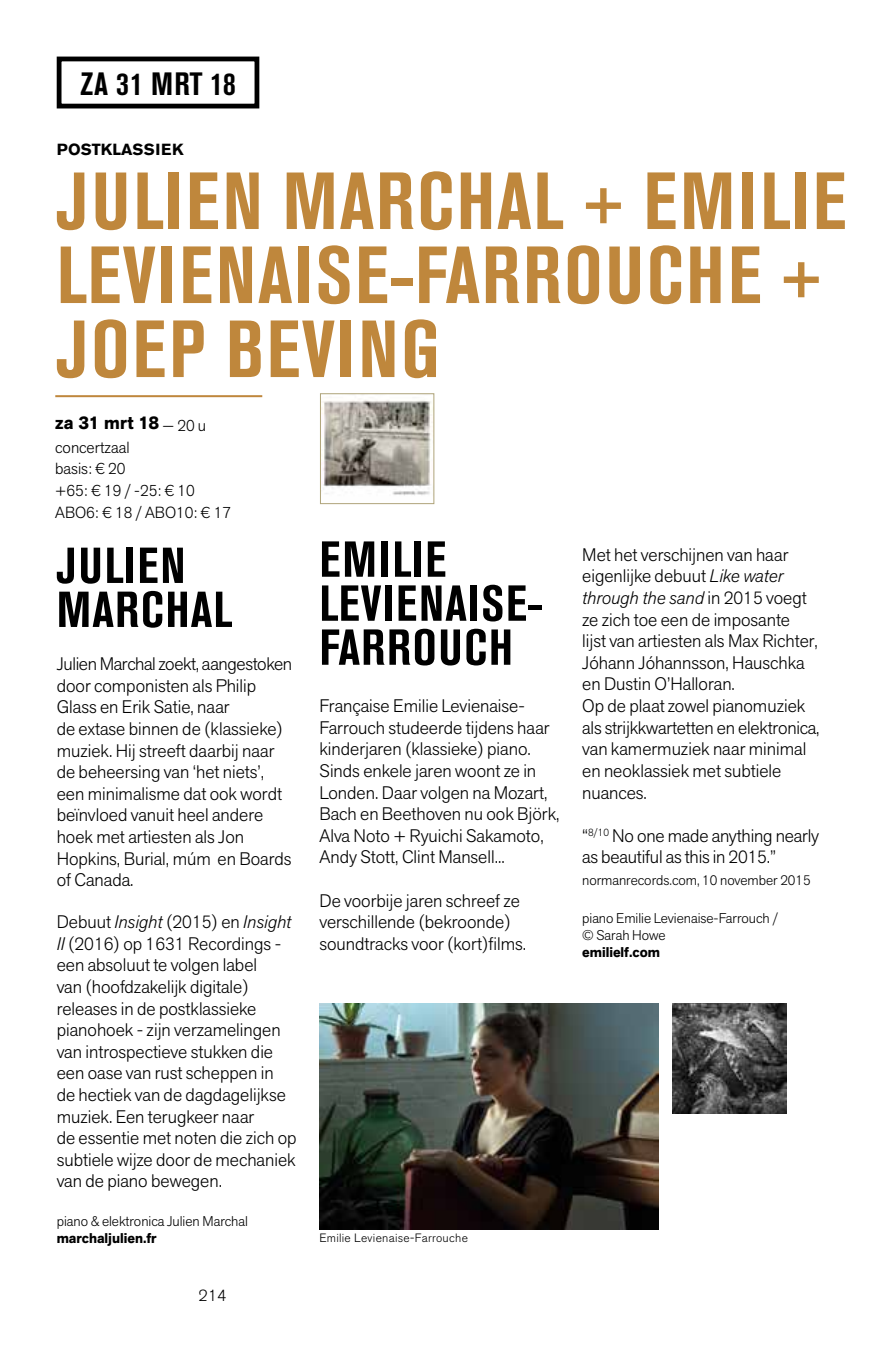
<style>
.page{position:relative;width:879px;height:1361px;background:#fff}
.page>*{position:absolute;margin:0;border:0;box-sizing:border-box;transform-origin:0 0}
.t1{font:700 condensed 80px/74px "Akzidenz Grotesk BE";letter-spacing:.035em;color:#bf873c}
.t2{font:700 condensed 50px/44px "Akzidenz Grotesk BE";letter-spacing:.035em;color:#000}
.t3{font:700 condensed 32px "Akzidenz Grotesk BE";letter-spacing:.02em;color:#000}
.t4{font:300 18px/21.6px "Akzid Grtsk Next";color:#000}
.t5{font:700 18px "Akzid Grtsk Next";letter-spacing:.015em;color:#000}
.t6{font:300 16px/21.6px "Akzid Grtsk Next";color:#000}
.t7{font:700 16px "Akzidenz Grotesk BE";letter-spacing:.02em;color:#000}
.t8{font:300 16px "Akzidenz Grotesk BE";color:#000}
.t9{font:300 14px/16.8px "Akzid Grtsk Next";color:#000}
.t10{font:700 14px "Akzid Grtsk Next";color:#000}
.t11{font:300 12px "Akzidenz Grotesk BE";letter-spacing:.02em;color:#000}
.s1{font-style:italic}
</style>
<div class="page">
<div style="left:57px;top:57px;width:202px;height:51px;border:5px solid #000"></div>
<img style="left:319px;top:1003px;width:340px;height:226px">
<hr style="left:55px;top:395px;width:207px;height:2px;background:#bf873c">
<img style="left:673px;top:1003px;width:113px;height:110px">
<img style="left:322px;top:399px;width:110px;height:97px">
<div style="left:320px;top:393px;width:114px;height:111px;border:1px solid #afa47a"></div>
<h3 class="t3" style="left:80px;top:65px;width:157px">ZA 31 MRT 18</h3>
<p class="t7" style="left:57px;top:140px;width:128px">POSTKLASSIEK</p>
<h1 class="t1" style="left:57px;top:165px;width:791px">JULIEN MARCHAL + EMILIE<br>LEVIENAISE-FARROUCHE +<br>JOEP BEVING</h1>
<p class="t5" style="left:55px;top:411px;width:152px">za 31 mrt 18 <sub>—</sub> <sub>20</sub> <sub>u</sub></p>
<p class="t6" style="left:55px;top:436px;width:177px">concertzaal<br>basis: € 20<br>+65: € 19 / -25: € 10<br>ABO6: € 18 / ABO10: € 17</p>
<h2 class="t2" style="left:57px;top:544px;width:177px">JULIEN<br>MARCHAL</h2>
<p class="t4" style="left:57px;top:653px;width:237px">Julien Marchal zoekt, aangestoken door componisten als Philip<br>Glass en Erik Satie, naar<br>de extase binnen de (klassieke) muziek. Hij streeft daarbij naar de beheersing van ‘het niets’, een minimalisme dat ook wordt beïnvloed vanuit heel andere hoek met artiesten als Jon<br>Hopkins, Burial, múm en Boards of Canada.</p>
<p class="t4" style="left:57px;top:911px;width:241px">Debuut <span class="s1">Insight</span> (2015) en <span class="s1">Insight<br>II</span> (2016) op 1631 Recordings - een absoluut te volgen label<br>van (hoofdzakelijk digitale) releases in de postklassieke pianohoek - zijn verzamelingen van introspectieve stukken die een oase van rust scheppen in de hectiek van de dagdagelijkse muziek. Een terugkeer naar<br>de essentie met noten die zich op subtiele wijze door de mechaniek van de piano bewegen.</p>
<p class="t9" style="left:57px;top:1212px;width:193px">piano &amp; elektronica Julien Marchal</p>
<p class="t10" style="left:57px;top:1228px;width:101px">marchaljulien.fr</p>
<p class="t8" style="left:198px;top:1286px;width:29px">214</p>
<h2 class="t2" style="left:319px;top:538px;width:225px">EMILIE<br>LEVIENAISE-<br>FARROUCH</h2>
<p class="t4" style="left:319px;top:695px;width:241px">Française Emilie Levienaise-<br>Farrouch studeerde tijdens haar kinderjaren (klassieke) piano.<br>Sinds enkele jaren woont ze in<br>Londen. Daar volgen na Mozart,<br>Bach en Beethoven nu ook Björk,<br>Alva Noto + Ryuichi Sakamoto,<br>Andy Stott, Clint Mansell...</p>
<p class="t4" style="left:319px;top:889px;width:208px">De voorbije jaren schreef ze verschillende (bekroonde) soundtracks voor (kort)films.</p>
<p class="t11" style="left:319px;top:1231px;width:150px">Emilie Levienaise-Farrouche</p>
<p class="t4" style="left:582px;top:543px;width:239px">Met het verschijnen van haar eigenlijke debuut <span class="s1">Like water through the sand</span> in 2015 voegt ze zich toe een de imposante<br>lijst van artiesten als Max Richter,<br>Jóhann Jóhannsson, Hauschka en Dustin O’Halloran.<br>Op de plaat zowel pianomuziek als strijkkwartetten en elektronica, van kamermuziek naar minimal en neoklassiek met subtiele nuances.</p>
<p class="t4" style="left:582px;top:824px;width:238px">“<sup>8/10</sup> No one made anything nearly as beautiful as this in 2015.”</p>
<p class="t9" style="left:582px;top:871px;width:230px">normanrecords.com, 10 november 2015</p>
<p class="t9" style="left:582px;top:910px;width:198px">piano Emilie Levienaise-Farrouch / © Sarah Howe</p>
<p class="t10" style="left:582px;top:943px;width:79px">emilielf.com</p>
</div>
